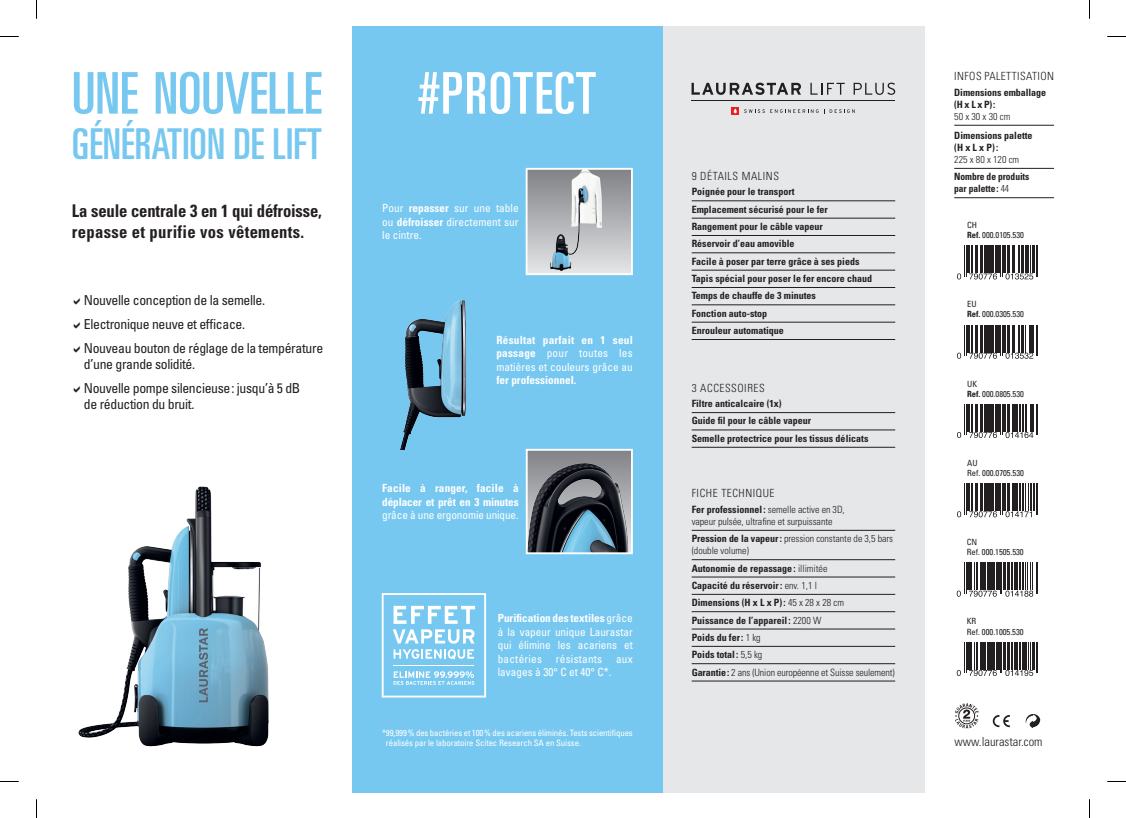
<style>
.page{position:relative;width:1126px;height:818px;background:#fff}
.page>*{position:absolute;margin:0;border:0;box-sizing:border-box;transform-origin:0 0}
.t1{font:ultra-condensed 57.5px "Univers LT Std";color:#77c8f0}
.t2{font:ultra-condensed 57.5px "Univers LT Std";letter-spacing:.025em;color:#fff}
.t3{font:ultra-condensed 42.5px "Univers LT Std";letter-spacing:.005em;color:#77c8f0}
.t4{font:700 condensed 17.5px/21.2px "Univers LT Std";letter-spacing:.005em;color:#231f20;scale:.95 1}
.t5{font:condensed 13.75px/23.6px "Univers LT Std";letter-spacing:-.025em;color:#231f20}
.t6{font:300 condensed 12.5px "Univers";color:#231f20}
.t7{font:condensed 11.25px/13.5px "Univers LT Std";color:#fff;text-align:justify}
.t8{font:700 condensed 11.25px/13.5px "Univers LT Std";color:#fff}
.t9{font:300 condensed 11.25px "Univers LT Std";letter-spacing:.05em;color:#231f20}
.t10{font:700 condensed 10px/17.4px "Univers LT Std";color:#231f20}
.t11{font:300 condensed 10px/12px "Univers LT Std";letter-spacing:-.005em;color:#231f20}
.t12{font:700 condensed 10px/12px "Univers LT Std";color:#231f20;scale:.95 1}
.t13{font:condensed 8.75px/10.5px "Univers LT Std";letter-spacing:-.01em;color:#fff}
.t14{font:condensed 8.5px/10.2px "Univers";color:#231f20}
.s1{font-weight:700}
.s2{font-weight:300}
</style>
<div class="page">
<div style="left:614px;top:26px;width:310px;height:765px;background:#e6e7e9"></div>
<div style="left:352px;top:26px;width:310px;height:765px;background:#77c8f0"></div>
<svg style="left:1025px;top:714px;width:15px;height:13px"></svg>
<svg style="left:955px;top:703px;width:23px;height:25px"></svg>
<div style="left:958px;top:707px;width:16px;height:16px;border:1px solid #231f20;border-radius:50%"></div>
<svg style="left:992px;top:715px;width:17px;height:11px"></svg>
<svg style="left:691px;top:83px;width:109px;height:12px"></svg>
<svg style="left:810px;top:83px;width:34px;height:12px"></svg>
<svg style="left:853px;top:83px;width:42px;height:12px"></svg>
<hr style="left:691px;top:99px;width:203px;height:1px;background:#231f20">
<svg style="left:744px;top:109px;width:20px;height:4px"></svg>
<svg style="left:770px;top:109px;width:84px;height:5px"></svg>
<svg style="left:731px;top:107px;width:7px;height:7px"></svg>
<svg style="left:733px;top:108px;width:3px;height:5px"></svg>
<svg style="left:957px;top:245px;width:81px;height:34px"></svg>
<svg style="left:957px;top:325px;width:81px;height:33px"></svg>
<svg style="left:957px;top:404px;width:81px;height:34px"></svg>
<svg style="left:957px;top:483px;width:81px;height:34px"></svg>
<svg style="left:956px;top:562px;width:82px;height:34px"></svg>
<svg style="left:956px;top:642px;width:82px;height:33px"></svg>
<hr style="left:691px;top:200px;width:204px;height:1px;background:#231f20">
<hr style="left:691px;top:218px;width:204px;height:1px;background:#231f20">
<hr style="left:691px;top:235px;width:204px;height:1px;background:#231f20">
<hr style="left:691px;top:252px;width:204px;height:1px;background:#231f20">
<hr style="left:691px;top:270px;width:204px;height:1px;background:#231f20">
<hr style="left:691px;top:287px;width:204px;height:1px;background:#231f20">
<hr style="left:691px;top:304px;width:204px;height:1px;background:#231f20">
<hr style="left:691px;top:322px;width:204px;height:1px;background:#231f20">
<hr style="left:691px;top:339px;width:204px;height:1px;background:#231f20">
<hr style="left:691px;top:412px;width:204px;height:1px;background:#231f20">
<hr style="left:691px;top:429px;width:204px;height:1px;background:#231f20">
<hr style="left:691px;top:447px;width:204px;height:1px;background:#231f20">
<hr style="left:691px;top:530px;width:204px;height:1px;background:#231f20">
<hr style="left:691px;top:559px;width:204px;height:1px;background:#231f20">
<hr style="left:691px;top:576px;width:204px;height:1px;background:#231f20">
<hr style="left:691px;top:593px;width:204px;height:1px;background:#231f20">
<hr style="left:691px;top:611px;width:204px;height:1px;background:#231f20">
<hr style="left:691px;top:628px;width:204px;height:1px;background:#231f20">
<hr style="left:691px;top:645px;width:204px;height:1px;background:#231f20">
<hr style="left:691px;top:663px;width:204px;height:1px;background:#231f20">
<hr style="left:691px;top:680px;width:204px;height:1px;background:#231f20">
<hr style="left:954px;top:125px;width:99px;height:1px;background:#231f20">
<hr style="left:954px;top:168px;width:99px;height:1px;background:#231f20">
<hr style="left:954px;top:197px;width:99px;height:1px;background:#231f20">
<svg style="left:381px;top:593px;width:105px;height:104px"></svg>
<img style="left:528px;top:171px;width:101px;height:101px">
<div style="left:525px;top:168px;width:107px;height:107px;border:2px solid #fff"></div>
<img style="left:400px;top:300px;width:67px;height:149px">
<img style="left:78px;top:486px;width:191px;height:261px">
<div style="left:526px;top:449px;width:106px;height:104px;background:#86888b"></div>
<img style="left:528px;top:463px;width:101px;height:88px">
<div style="left:525px;top:448px;width:107px;height:106px;border:2px solid #fff"></div>
<svg style="left:0;top:36px;width:19px;height:1px"></svg>
<svg style="left:1107px;top:36px;width:18px;height:1px"></svg>
<svg style="left:36px;top:0;width:1px;height:19px"></svg>
<svg style="left:36px;top:799px;width:1px;height:18px"></svg>
<svg style="left:1089px;top:0;width:1px;height:19px"></svg>
<svg style="left:1089px;top:799px;width:1px;height:18px"></svg>
<h1 class="t1" style="left:72px;top:60px;width:251px">UNE NOUVELLE</h1>
<h1 class="t2" style="left:418px;top:60px;width:179px">#PROTECT</h1>
<h2 class="t3" style="left:72px;top:119px;width:251px">GÉNÉRATION DE LIFT</h2>
<h3 class="t4" style="left:72px;top:199px;width:264px">La seule centrale 3 en 1 qui défroisse, repasse et purifie vos vêtements.</h3>
<h3 class="t5" style="left:84px;top:288px;width:241px">Nouvelle conception de la semelle.<br>Electronique neuve et efficace.<br>Nouveau bouton de réglage de la température</h3>
<h3 class="t5" style="left:84px;top:352px;width:218px">d’une grande solidité.<br>Nouvelle pompe silencieuse: jusqu’à 5 dB</h3>
<h3 class="t5" style="left:84px;top:392px;width:112px">de réduction du bruit.</h3>
<p class="t7" style="left:382px;top:201px;width:138px">Pour <span class="s1">repasser</span> sur une table ou <span class="s1">défroisser</span> directement sur le cintre.</p>
<p class="t7" style="left:496px;top:332px;width:138px"><span class="s1">Résultat parfait en 1 seul passage</span> pour toutes les matières et couleurs grâce au</p>
<p class="t8" style="left:496px;top:373px;width:81px">fer professionnel.</p>
<p class="t8" style="left:382px;top:481px;width:138px">Facile à ranger, facile à déplacer et prêt en 3 minutes</p>
<p class="t7" style="left:382px;top:508px;width:138px">grâce à une ergonomie unique.</p>
<p class="t7" style="left:497px;top:611px;width:137px"><span class="s1">Purification des textiles</span> grâce à la vapeur unique Laurastar qui élimine les acariens et bactéries résistants aux lavages à 30° C et 40° C*.</p>
<p class="t13" style="left:386px;top:726px;width:248px;text-indent:-4px">*99,999% des bactéries et 100% des acariens éliminés. Tests scientifiques réalisés par le laboratoire Scitec Research SA en Suisse.</p>
<p class="t9" style="left:691px;top:169px;width:89px">9 DÉTAILS MALINS</p>
<p class="t10" style="left:691px;top:183px;width:182px">Poignée pour le transport<br>Emplacement sécurisé pour le fer<br>Rangement pour le câble vapeur<br>Réservoir d’eau amovible<br>Facile à poser par terre grâce à ses pieds<br>Tapis spécial pour poser le fer encore chaud<br>Temps de chauffe de 3 minutes<br>Fonction auto-stop<br>Enrouleur automatique</p>
<p class="t9" style="left:691px;top:380px;width:74px">3 ACCESSOIRES</p>
<p class="t10" style="left:691px;top:394px;width:178px">Filtre anticalcaire (1x)<br>Guide fil pour le câble vapeur<br>Semelle protectrice pour les tissus délicats</p>
<p class="t9" style="left:691px;top:486px;width:84px">FICHE TECHNIQUE</p>
<p class="t11" style="left:691px;top:503px;width:154px"><span class="s1">Fer professionnel:</span> semelle active en 3D, vapeur pulsée, ultrafine et surpuissante</p>
<p class="t11" style="left:691px;top:532px;width:203px"><span class="s1">Pression de la vapeur:</span> pression constante de 3,5 bars (double volume)</p>
<p class="t10" style="left:691px;top:559px;width:204px">Autonomie de repassage: <span class="s2">illimitée<br></span>Capacité du réservoir: <span class="s2">env. 1,1 l<br></span>Dimensions (H x L x P): <span class="s2">45 x 28 x 28 cm<br></span>Puissance de l’appareil: <span class="s2">2200 W<br></span>Poids du fer: <span class="s2">1 kg<br></span>Poids total: <span class="s2">5,5 kg<br></span>Garantie: <span class="s2">2 ans (Union européenne et Suisse seulement)</span></p>
<p class="t9" style="left:954px;top:69px;width:101px">INFOS PALETTISATION</p>
<p class="t10" style="left:954px;top:86px;width:93px;line-height:12px">Dimensions emballage (H x L x P):</p>
<p class="t11" style="left:954px;top:110px;width:58px">50 x 30 x 30 cm</p>
<p class="t10" style="left:954px;top:129px;width:80px;line-height:12px">Dimensions palette (H x L x P):</p>
<p class="t11" style="left:954px;top:153px;width:66px">225 x 80 x 120 cm</p>
<p class="t12" style="left:954px;top:170px;width:81px">Nombre de produits par palette: <span class="s2">44</span></p>
<p class="t14" style="left:967px;top:219px;width:58px">CH<br><span class="s1">Ref.</span> 000.0105.530</p>
<p class="t14" style="left:967px;top:299px;width:58px">EU<br><span class="s1">Ref.</span> 000.0305.530</p>
<p class="t14" style="left:967px;top:378px;width:58px">UK<br><span class="s1">Ref.</span> 000.0805.530</p>
<p class="t14" style="left:967px;top:457px;width:58px">AU<br>Ref. 000.0705.530</p>
<p class="t14" style="left:966px;top:536px;width:58px">CN<br>Ref. 000.1505.530</p>
<p class="t14" style="left:966px;top:615px;width:58px">KR<br>Ref. 000.1005.530</p>
<p class="t6" style="left:954px;top:733px;width:90px">www.laurastar.com</p>
</div>
